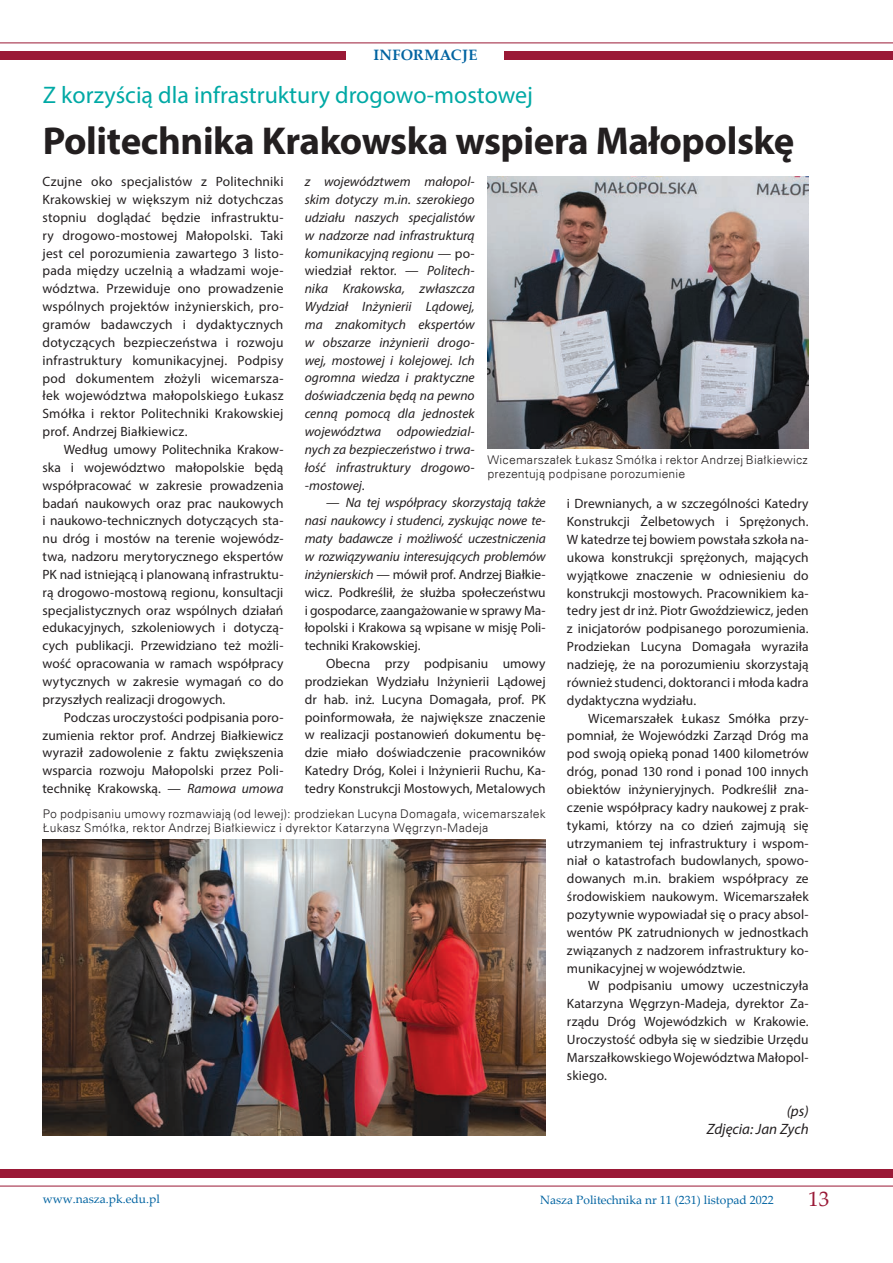
<style>
.page{position:relative;width:893px;height:1263px;background:#fff}
.page>*{position:absolute;margin:0;border:0;box-sizing:border-box;transform-origin:0 0}
.tytul_1_24{font:700 39px "Myriad Pro";letter-spacing:-.01em;color:#231f20}
.nadtytul_zielony{font:24px "Myriad Pro";color:#00a9a5}
.t1{font:21px "Palatino Linotype";color:#9a1936}
.podpis{font:italic 15px "Myriad Pro";color:#231f20}
.t2{font:700 15px "Palatino Linotype";letter-spacing:.02em;color:#0063a1}
.tekst_zasadniczy_3_n{font:13.5px/17.9px "Myriad Pro";letter-spacing:.005em;color:#231f20;text-align:justify}
.tekst_zasadniczy_3_n-2{font:italic 13.5px/17.9px "Myriad Pro";color:#231f20;text-align:justify}
.ryc_podpis{font:12px/14.4px "Zurich Lt EU";letter-spacing:.02em;color:#231f20}
.t3{font:12px "Palatino Linotype";color:#0063a1}
.s1{font-style:normal}
.s2{font-style:italic}
</style>
<div class="page">
<div style="left:0;top:51px;width:893px;height:9px;background:#9a1936"></div>
<hr style="left:0;top:43px;width:893px;height:1px;background:#9a1936">
<div style="left:0;top:1169px;width:893px;height:9px;background:#9a1936"></div>
<hr style="left:0;top:1186px;width:893px;height:1px;background:#9a1936">
<div style="left:347px;top:45px;width:157px;height:21px;background:#fff"></div>
<img style="left:487px;top:176px;width:322px;height:273px">
<img style="left:43px;top:840px;width:503px;height:295px">
<p class="t2" style="left:373px;top:45px;width:106px">INFORMACJE</p>
<p class="nadtytul_zielony" style="left:43px;top:80px;width:492px">Z korzyścią dla infrastruktury drogowo-mostowej</p>
<p class="tytul_1_24" style="left:43px;top:116px;width:753px">Politechnika Krakowska wspiera Małopolskę</p>
<p class="tekst_zasadniczy_3_n-2" style="left:305px;top:172px;width:171px">z województwem małopol&shy;skim dotyczy m.in. szerokiego udziału naszych specjalistów w nadzorze nad infrastrukturą komunikacyjną regionu <span class="s1">— po&shy;wiedział rektor. —</span> Politech&shy;nika Krakowska, zwłaszcza Wydział Inżynierii Lądowej, ma znakomitych ekspertów w obszarze inżynierii drogo&shy;wej, mostowej i kolejowej. Ich ogromna wiedza i praktyczne doświadczenia będą na pewno cenną pomocą dla jednostek województwa odpowiedzial&shy;nych za bezpieczeństwo i trwa&shy;łość infrastruktury drogowo--mostowej<span class="s1">.</span></p>
<p class="tekst_zasadniczy_3_n" style="left:305px;top:494px;width:242px;text-indent:21px">— <span class="s2">Na tej współpracy skorzystają także nasi naukowcy i studenci, zyskując nowe te&shy;maty badawcze i możliwość uczestniczenia w rozwiązywaniu interesujących problemów inżynierskich</span> — mówił prof. Andrzej Białkie&shy;wicz. Podkreślił, że służba społeczeństwu i gospodarce, zaangażowanie w sprawy Ma&shy;łopolski i Krakowa są wpisane w misję Poli&shy;techniki Krakowskiej.</p>
<p class="tekst_zasadniczy_3_n" style="left:305px;top:654px;width:242px;text-indent:21px">Obecna przy podpisaniu umowy prodziekan Wydziału Inżynierii Lądowej dr hab. inż. Lucyna Domagała, prof. PK poinformowała, że największe znaczenie w realizacji postanowień dokumentu bę&shy;dzie miało doświadczenie pracowników Katedry Dróg, Kolei i Inżynierii Ruchu, Ka&shy;tedry Konstrukcji Mostowych, Metalowych</p>
<p class="tekst_zasadniczy_3_n" style="left:43px;top:173px;width:242px">Czujne oko specjalistów z Politechniki Krakowskiej w większym niż dotychczas stopniu doglądać będzie infrastruktu&shy;ry drogowo-mostowej Małopolski. Taki jest cel porozumienia zawartego 3 listo&shy;pada między uczelnią a władzami woje&shy;wództwa. Przewiduje ono prowadzenie wspólnych projektów inżynierskich, pro&shy;gramów badawczych i dydaktycznych dotyczących bezpieczeństwa i rozwoju infrastruktury komunikacyjnej. Podpisy pod dokumentem złożyli wicemarsza&shy;łek województwa małopolskiego Łukasz Smółka i rektor Politechniki Krakowskiej prof. Andrzej Białkiewicz.</p>
<p class="tekst_zasadniczy_3_n" style="left:43px;top:440px;width:242px;text-indent:21px">Według umowy Politechnika Krakow&shy;ska i województwo małopolskie będą współpracować w zakresie prowadzenia badań naukowych oraz prac naukowych i naukowo-technicznych dotyczących sta&shy;nu dróg i mostów na terenie wojewódz&shy;twa, nadzoru merytorycznego ekspertów PK nad istniejącą i planowaną infrastruktu&shy;rą drogowo-mostową regionu, konsultacji specjalistycznych oraz wspólnych działań edukacyjnych, szkoleniowych i dotyczą&shy;cych publikacji. Przewidziano też możli&shy;wość opracowania w ramach współpracy wytycznych w zakresie wymagań co do przyszłych realizacji drogowych.</p>
<p class="tekst_zasadniczy_3_n" style="left:43px;top:708px;width:242px;text-indent:21px">Podczas uroczystości podpisania poro&shy;zumienia rektor prof. Andrzej Białkiewicz wyraził zadowolenie z faktu zwiększenia wsparcia rozwoju Małopolski przez Poli&shy;technikę Krakowską. — <span class="s2">Ramowa umowa</span></p>
<p class="ryc_podpis" style="left:487px;top:452px;width:322px">Wicemarszałek Łukasz Smółka i rektor Andrzej Białkiewicz prezentują podpisane porozumienie</p>
<p class="tekst_zasadniczy_3_n" style="left:567px;top:495px;width:243px">i Drewnianych, a w szczególności Katedry Konstrukcji Żelbetowych i Sprężonych.<br>W katedrze tej bowiem powstała szkoła na&shy;ukowa konstrukcji sprężonych, mających wyjątkowe znaczenie w odniesieniu do konstrukcji mostowych. Pracownikiem ka&shy;tedry jest dr inż. Piotr Gwoździewicz, jeden z inicjatorów podpisanego porozumienia.<br>Prodziekan Lucyna Domagała wyraziła nadzieję, że na porozumieniu skorzystają również studenci, doktoranci i młoda kadra dydaktyczna wydziału.</p>
<p class="tekst_zasadniczy_3_n" style="left:567px;top:709px;width:243px;text-indent:21px">Wicemarszałek Łukasz Smółka przy&shy;pomniał, że Wojewódzki Zarząd Dróg ma pod swoją opieką ponad 1400 kilometrów dróg, ponad 130 rond i ponad 100 innych obiektów inżynieryjnych. Podkreślił zna&shy;czenie współpracy kadry naukowej z prak&shy;tykami, którzy na co dzień zajmują się utrzymaniem tej infrastruktury i wspom&shy;niał o katastrofach budowlanych, spowo&shy;dowanych m.in. brakiem współpracy ze środowiskiem naukowym. Wicemarszałek pozytywnie wypowiadał się o pracy absol&shy;wentów PK zatrudnionych w jednostkach związanych z nadzorem infrastruktury ko&shy;munikacyjnej w województwie.</p>
<p class="tekst_zasadniczy_3_n" style="left:567px;top:977px;width:243px;text-indent:21px">W podpisaniu umowy uczestniczyła Katarzyna Węgrzyn-Madeja, dyrektor Za&shy;rządu Dróg Wojewódzkich w Krakowie.<br>Uroczystość odbyła się w siedzibie Urzędu Marszałkowskiego Województwa Małopol&shy;skiego.</p>
<p class="podpis" style="left:787px;top:1101px;width:23px">(ps)</p>
<p class="podpis" style="left:707px;top:1119px;width:104px">Zdjęcia: Jan Zych</p>
<p class="ryc_podpis" style="left:43px;top:806px;width:504px">Po podpisaniu umowy rozmawiają (od lewej): prodziekan Lucyna Domagała, wicemarszałek<br>Łukasz Smółka, rektor Andrzej Białkiewicz i dyrektor Katarzyna Węgrzyn-Madeja</p>
<p class="t3" style="left:43px;top:1190px;width:118px">www.nasza.pk.edu.pl</p>
<p class="t3" style="left:540px;top:1191px;width:235px">Nasza Politechnika nr 11 (231) listopad 2022</p>
<h3 class="t1" style="left:808px;top:1184px;width:22px">13</h3>
</div>
